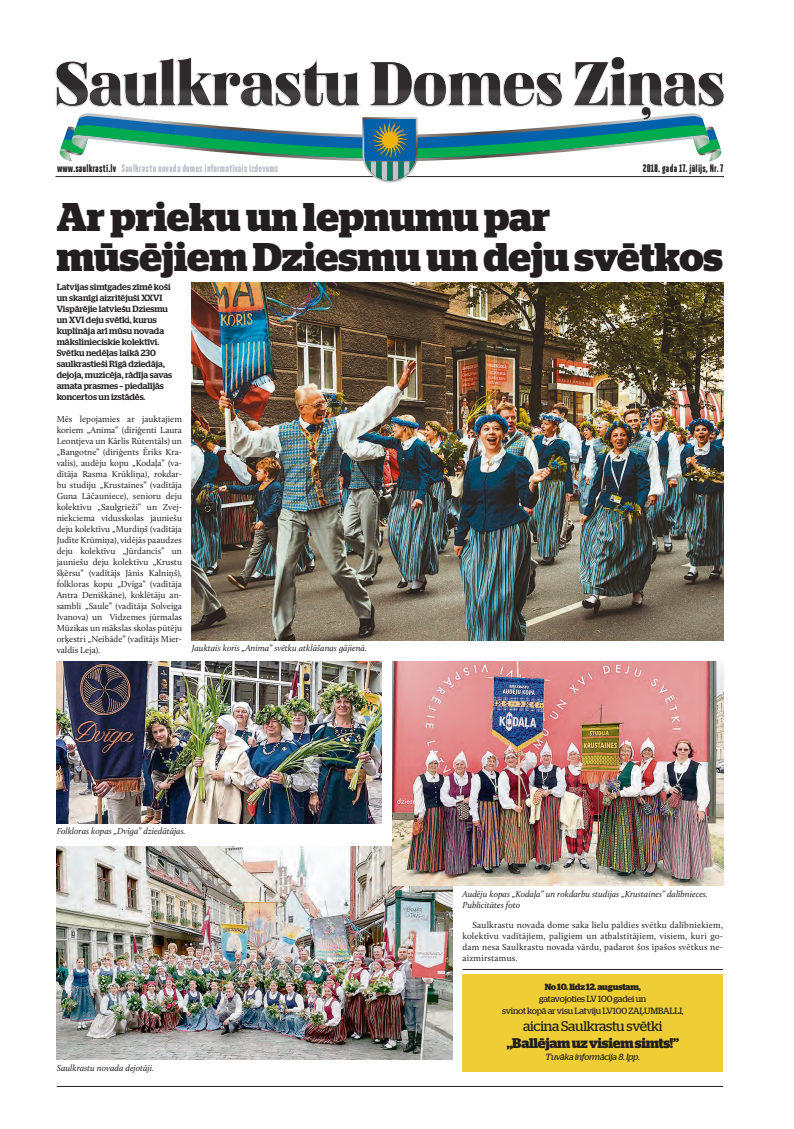
<style>
.page{position:relative;width:794px;height:1129px;background:#fff}
.page>*{position:absolute;margin:0;border:0;box-sizing:border-box;transform-origin:0 0}
.Virsraksts_liels{font:700 40px/40px "Stag";color:#231f20}
.ramis{font:700 14px "Stag";letter-spacing:-.02em;color:#231f20}
.ramis-2{font:14px "Stag";letter-spacing:-.02em;color:#231f20}
.t1{font:900 11px "Heroic Condensed";color:#b9c1c9}
.t2{font:900 11px "Heroic Condensed";color:#231f20}
.pamatteksts_sakums{font:9px/11px "Calluna";color:#231f20;text-align:justify}
.ievads{font:500 9px/11px "Stag";color:#231f20}
.pamatteksts{font:9px/11px "Calluna";letter-spacing:.02em;color:#231f20;text-align:justify}
.Fotoparaksts{font:italic 9px/11px "Calluna";color:#231f20}
.ramis-3{font:9px "Stag";letter-spacing:-.02em;color:#231f20}
.ramis-4{font:italic 9px "Stag";letter-spacing:-.02em;color:#231f20}
.ramis-5{font:700 9px "Stag";letter-spacing:-.02em;color:#231f20}
.s1{color:#231f20}
</style>
<div class="page">
<hr style="left:57px;top:1085px;width:666px;height:1px;background:#231f20">
<svg style="left:55px;top:57px;width:669px;height:125px"></svg>
<div style="left:462px;top:974px;width:261px;height:97px;background:#eece34"></div>
<img style="left:192px;top:282px;width:531px;height:358px">
<hr style="left:462px;top:969px;width:261px;height:1px;background:#231f20">
<img style="left:57px;top:846px;width:395px;height:213px">
<img style="left:393px;top:661px;width:330px;height:224px">
<img style="left:57px;top:661px;width:325px;height:162px">
<p class="t1" style="left:57px;top:162px;width:223px"><span class="s1">www.saulkrasti.lv</span> Saulkrastu novada domes informatīvais izdevums</p>
<p class="t2" style="left:643px;top:162px;width:82px">2018. gada 17. jūlijs, Nr.7</p>
<p class="Virsraksts_liels" style="left:57px;top:196px;width:668px">Ar prieku un lepnumu par mūsējiem Dziesmu un deju svētkos</p>
<p class="ievads" style="left:57px;top:281px;width:117px">Latvijas simtgades zīmē koši un skanīgi aizritējuši XXVI<br>Vispārējie latviešu Dziesmu un XVI deju svētki, kurus kuplināja arī mūsu novada mākslinieciskie kolektīvi.<br>Svētku nedēļas laikā 230 saulkrastieši Rīgā dziedāja, dejoja, muzicēja, rādīja savas amata prasmes – piedalījās koncertos un izstādēs.</p>
<p class="pamatteksts_sakums" style="left:57px;top:413px;width:127px">Mēs lepojamies ar jauktajiem koriem „Anima” (diriģenti Laura Leontjeva un Kārlis Rūtentāls) un „Bangotne” (diriģents Ēriks Kra&shy;valis), audēju kopu „Kodaļa” (va&shy;dītāja Rasma Krūkliņa), rokdar&shy;bu studiju „Krustaines” (vadītāja Guna Lāčauniece), senioru deju kolektīvu „Saulgrieži” un Zvej&shy;niekciema vidusskolas jauniešu deju kolektīvu „Murdiņš (vadītāja Judīte Krūmiņa), vidējās paaudzes deju kolektīvu „Jūrdancis” un jauniešu deju kolektīvu „Krustu šķērsu” (vadītājs Jānis Kalniņš), folkloras kopu „Dvīga” (vadītāja Antra Deniškāne), koklētāju an&shy;sambli „Saule” (vadītāja Solveiga Ivanova) un Vidzemes jūrmalas Mūzikas un mākslas skolas pūtēju orķestri „Neibāde” (vadītājs Mier&shy;valdis Leja).</p>
<p class="Fotoparaksts" style="left:192px;top:642px;width:176px">Jauktais koris „Anima” svētku atklāšanas gājienā.</p>
<p class="Fotoparaksts" style="left:57px;top:825px;width:131px">Folkloras kopas „Dvīga” dziedātājas.</p>
<p class="Fotoparaksts" style="left:57px;top:1062px;width:99px">Saulkrastu novada dejotāji.</p>
<p class="Fotoparaksts" style="left:462px;top:888px;width:247px">Audēju kopas „Kodaļa” un rokdarbu studijas „Krustaines” dalībnieces.<br>Publicitātes foto</p>
<p class="pamatteksts" style="left:462px;top:919px;width:262px;text-indent:10px">Saulkrastu novada dome saka lielu paldies svētku dalībniekiem, kolektīvu vadītājiem, palīgiem un atbalstītājiem, visiem, kuri go&shy;dam nesa Saulkrastu novada vārdu, padarot šos īpašos svētkus ne&shy;aizmirstamus.</p>
<p class="ramis-5" style="left:545px;top:981px;width:98px">No 10. līdz 12. augustam,</p>
<p class="ramis-3" style="left:539px;top:993px;width:109px">gatavojoties LV 100 gadei un</p>
<p class="ramis-3" style="left:502px;top:1005px;width:183px">svinot kopā ar visu Latviju LV100 ZAĻUMBALLI,</p>
<p class="ramis-2" style="left:523px;top:1017px;width:141px">aicina Saulkrastu svētki</p>
<p class="ramis" style="left:506px;top:1034px;width:174px">„Ballējam uz visiem simts!”</p>
<p class="ramis-4" style="left:545px;top:1051px;width:96px">Tuvāka informācija 8. lpp.</p>
</div>
